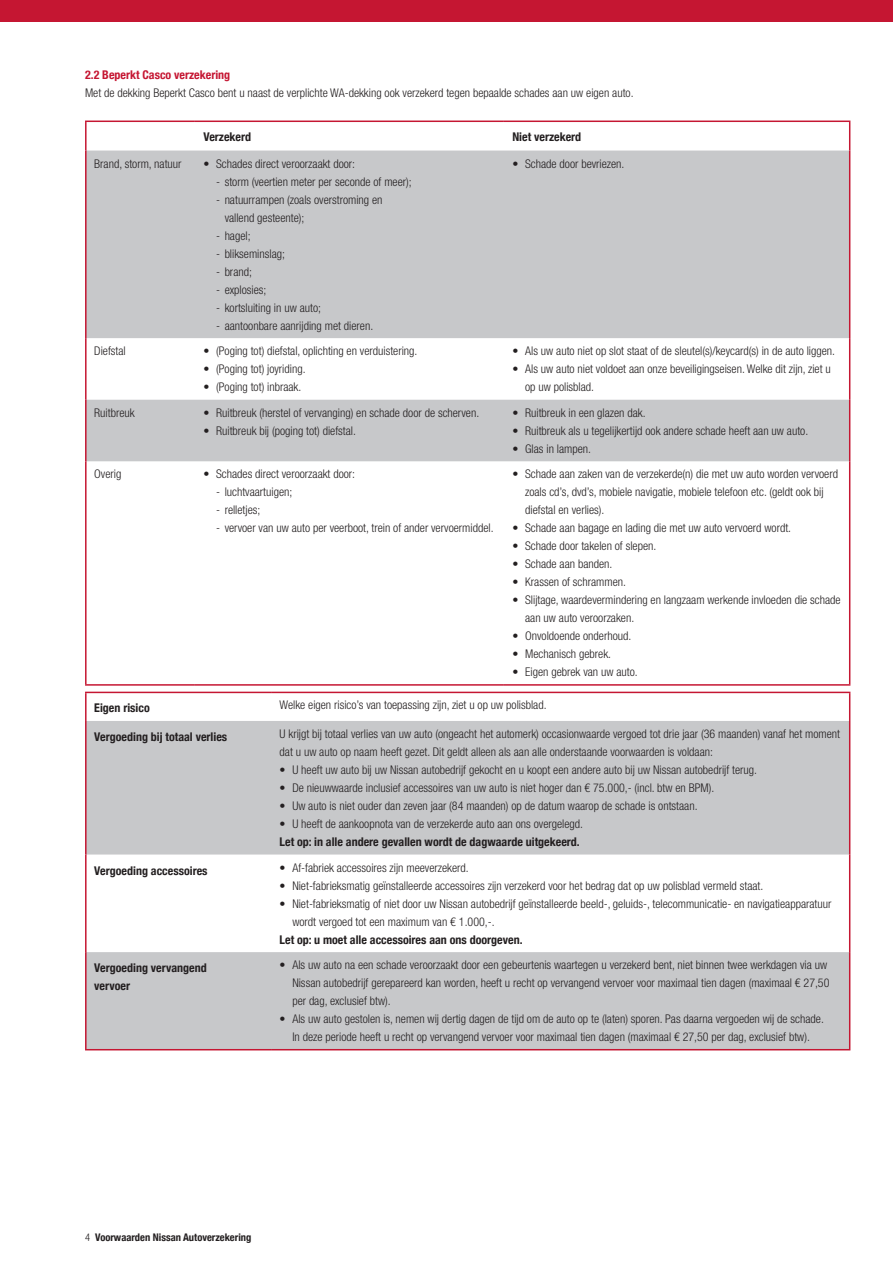
<style>
.page{position:relative;width:893px;height:1263px;background:#fff}
.page>*{position:absolute;margin:0;border:0;box-sizing:border-box;transform-origin:0 0}
.t1{font:300 condensed 12px/18px "Helvetica Neue LT Std";color:#231f20}
.t2{font:700 condensed 12px/18px "Helvetica Neue";color:#231f20}
.t3{font:700 condensed 12px "Helvetica Neue";color:#c51632}
.t4{font:700 condensed 10.5px "Helvetica Neue";color:#231f20}
.s1{font-family:"Helvetica Neue LT Std";font-weight:300}
</style>
<div class="page">
<div style="left:0;top:0;width:893px;height:21px;background:#c51632"></div>
<svg style="left:87px;top:151px;width:762px;height:310px;fill:#c7c8ca"></svg>
<hr style="left:85px;top:122px;width:2px;height:29px;background:#c51632">
<hr style="left:85px;top:121px;width:110px;height:1px;background:#c51632">
<hr style="left:195px;top:121px;width:309px;height:1px;background:#c51632">
<hr style="left:504px;top:121px;width:346px;height:1px;background:#c51632">
<svg style="left:849px;top:122px;width:1px;height:29px"></svg>
<hr style="left:85px;top:151px;width:2px;height:187px;background:#c51632">
<hr style="left:849px;top:151px;width:1px;height:187px;background:#c51632">
<hr style="left:85px;top:338px;width:2px;height:62px;background:#c51632">
<hr style="left:849px;top:338px;width:1px;height:62px;background:#c51632">
<hr style="left:85px;top:400px;width:2px;height:61px;background:#c51632">
<hr style="left:849px;top:400px;width:1px;height:61px;background:#c51632">
<hr style="left:85px;top:461px;width:2px;height:223px;background:#c51632">
<hr style="left:85px;top:684px;width:110px;height:2px;background:#c51632">
<hr style="left:195px;top:684px;width:309px;height:2px;background:#c51632">
<hr style="left:849px;top:461px;width:1px;height:223px;background:#c51632">
<hr style="left:504px;top:684px;width:346px;height:2px;background:#c51632">
<svg style="left:87px;top:721px;width:762px;height:328px;fill:#c7c8ca"></svg>
<hr style="left:85px;top:693px;width:2px;height:28px;background:#c51632">
<hr style="left:85px;top:692px;width:186px;height:1px;background:#c51632">
<hr style="left:271px;top:692px;width:579px;height:1px;background:#c51632">
<svg style="left:849px;top:693px;width:1px;height:28px"></svg>
<hr style="left:85px;top:721px;width:2px;height:133px;background:#c51632">
<hr style="left:849px;top:721px;width:1px;height:133px;background:#c51632">
<hr style="left:85px;top:854px;width:2px;height:98px;background:#c51632">
<hr style="left:849px;top:854px;width:1px;height:98px;background:#c51632">
<hr style="left:85px;top:952px;width:2px;height:97px;background:#c51632">
<hr style="left:85px;top:1049px;width:186px;height:1px;background:#c51632">
<hr style="left:849px;top:952px;width:1px;height:97px;background:#c51632">
<hr style="left:271px;top:1049px;width:579px;height:1px;background:#c51632">
<p class="t3" style="left:85px;top:67px;width:147px">2.2 Beperkt Casco verzekering</p>
<p class="t1" style="left:85px;top:83px;width:550px">Met de dekking Beperkt Casco bent u naast de verplichte WA-dekking ook verzekerd tegen bepaalde schades aan uw eigen auto.</p>
<p class="t2" style="left:203px;top:128px;width:49px">Verzekerd</p>
<p class="t2" style="left:512px;top:128px;width:70px">Niet verzekerd</p>
<p class="t1" style="left:94px;top:154px;width:89px">Brand, storm, natuur</p>
<p class="t1" style="left:203px;top:154px;width:153px">• Schades direct veroorzaakt door:</p>
<p class="t1" style="left:216px;top:172px;width:197px">- storm (veertien meter per seconde of meer);</p>
<p class="t1" style="left:225px;top:190px;width:159px;text-indent:-9px">- natuurrampen (zoals overstroming en vallend gesteente);</p>
<p class="t1" style="left:216px;top:226px;width:36px">- hagel;</p>
<p class="t1" style="left:216px;top:244px;width:70px">- blikseminslag;</p>
<p class="t1" style="left:216px;top:262px;width:37px">- brand;</p>
<p class="t1" style="left:216px;top:280px;width:52px">- explosies;</p>
<p class="t1" style="left:216px;top:298px;width:106px">- kortsluiting in uw auto;</p>
<p class="t1" style="left:216px;top:316px;width:159px">- aantoonbare aanrijding met dieren.</p>
<p class="t1" style="left:512px;top:154px;width:114px">• Schade door bevriezen.</p>
<p class="t1" style="left:94px;top:342px;width:33px">Diefstal</p>
<p class="t1" style="left:203px;top:342px;width:216px">• (Poging tot) diefstal, oplichting en verduistering.</p>
<p class="t1" style="left:203px;top:360px;width:104px">• (Poging tot) joyriding.</p>
<p class="t1" style="left:203px;top:378px;width:99px">• (Poging tot) inbraak.</p>
<p class="t1" style="left:94px;top:403px;width:42px">Ruitbreuk</p>
<p class="t1" style="left:203px;top:403px;width:277px">• Ruitbreuk (herstel of vervanging) en schade door de scherven.</p>
<p class="t1" style="left:203px;top:421px;width:154px">• Ruitbreuk bij (poging tot) diefstal.</p>
<p class="t1" style="left:94px;top:465px;width:29px">Overig</p>
<p class="t1" style="left:203px;top:465px;width:153px">• Schades direct veroorzaakt door:</p>
<p class="t1" style="left:216px;top:483px;width:78px">- luchtvaartuigen;</p>
<p class="t1" style="left:216px;top:501px;width:46px">- relletjes;</p>
<p class="t1" style="left:216px;top:519px;width:279px">- vervoer van uw auto per veerboot, trein of ander vervoermiddel.</p>
<p class="t1" style="left:512px;top:342px;width:324px">• Als uw auto niet op slot staat of de sleutel(s)/keycard(s) in de auto liggen.</p>
<p class="t1" style="left:525px;top:360px;width:307px;text-indent:-13px">• Als uw auto niet voldoet aan onze beveiligingseisen. Welke dit zijn, ziet u op uw polisblad.</p>
<p class="t1" style="left:512px;top:403px;width:135px">• Ruitbreuk in een glazen dak.</p>
<p class="t1" style="left:512px;top:421px;width:297px">• Ruitbreuk als u tegelijkertijd ook andere schade heeft aan uw auto.</p>
<p class="t1" style="left:512px;top:439px;width:80px">• Glas in lampen.</p>
<p class="t1" style="left:525px;top:465px;width:314px;text-indent:-13px">• Schade aan zaken van de verzekerde(n) die met uw auto worden vervoerd zoals cd’s, dvd’s, mobiele navigatie, mobiele telefoon etc. (geldt ook bij diefstal en verlies).</p>
<p class="t1" style="left:512px;top:519px;width:280px">• Schade aan bagage en lading die met uw auto vervoerd wordt.</p>
<p class="t1" style="left:512px;top:537px;width:145px">• Schade door takelen of slepen.</p>
<p class="t1" style="left:512px;top:555px;width:102px">• Schade aan banden.</p>
<p class="t1" style="left:512px;top:573px;width:115px">• Krassen of schrammen.</p>
<p class="t1" style="left:525px;top:591px;width:317px;text-indent:-13px">• Slijtage, waardevermindering en langzaam werkende invloeden die schade aan uw auto veroorzaken.</p>
<p class="t1" style="left:512px;top:627px;width:120px">• Onvoldoende onderhoud.</p>
<p class="t1" style="left:512px;top:645px;width:100px">• Mechanisch gebrek.</p>
<p class="t1" style="left:512px;top:663px;width:127px">• Eigen gebrek van uw auto.</p>
<p class="t2" style="left:94px;top:699px;width:57px">Eigen risico</p>
<p class="t1" style="left:280px;top:696px;width:269px">Welke eigen risico’s van toepassing zijn, ziet u op uw polisblad.</p>
<p class="t2" style="left:94px;top:727px;width:134px">Vergoeding bij totaal verlies</p>
<p class="t1" style="left:280px;top:725px;width:562px">U krijgt bij totaal verlies van uw auto (ongeacht het automerk) occasionwaarde vergoed tot drie jaar (36 maanden) vanaf het moment dat u uw auto op naam heeft gezet. Dit geldt alleen als aan alle onderstaande voorwaarden is voldaan:</p>
<p class="t1" style="left:280px;top:761px;width:479px">• U heeft uw auto bij uw Nissan autobedrijf gekocht en u koopt een andere auto bij uw Nissan autobedrijf terug.</p>
<p class="t1" style="left:280px;top:779px;width:436px">• De nieuwwaarde inclusief accessoires van uw auto is niet hoger dan € 75.000,- (incl. btw en BPM).</p>
<p class="t1" style="left:280px;top:797px;width:419px">• Uw auto is niet ouder dan zeven jaar (84 maanden) op de datum waarop de schade is ontstaan.</p>
<p class="t1" style="left:280px;top:815px;width:305px">• U heeft de aankoopnota van de verzekerde auto aan ons overgelegd.</p>
<p class="t2" style="left:280px;top:832px;width:302px">Let op: in alle andere gevallen wordt de dagwaarde uitgekeerd.</p>
<p class="t2" style="left:94px;top:861px;width:115px">Vergoeding accessoires</p>
<p class="t1" style="left:280px;top:858px;width:191px">• Af-fabriek accessoires zijn meeverzekerd.</p>
<p class="t1" style="left:280px;top:876px;width:485px">• Niet-fabrieksmatig geïnstalleerde accessoires zijn verzekerd voor het bedrag dat op uw polisblad vermeld staat.</p>
<p class="t1" style="left:292px;top:894px;width:541px;text-indent:-13px">• Niet-fabrieksmatig of niet door uw Nissan autobedrijf geïnstalleerde beeld-, geluids-, telecommunicatie- en navigatieapparatuur wordt vergoed tot een maximum van € 1.000,-.</p>
<p class="t2" style="left:280px;top:930px;width:245px">Let op: u moet alle accessoires aan ons doorgeven.</p>
<p class="t2" style="left:94px;top:959px;width:114px">Vergoeding vervangend vervoer</p>
<p class="t1" style="left:292px;top:956px;width:539px;text-indent:-13px">• Als uw auto na een schade veroorzaakt door een gebeurtenis waartegen u verzekerd bent, niet binnen twee werkdagen via uw<br>Nissan autobedrijf gerepareerd kan worden, heeft u recht op vervangend vervoer voor maximaal tien dagen (maximaal € 27,50 per dag, exclusief btw).</p>
<p class="t1" style="left:280px;top:1010px;width:546px;text-align:center">• Als uw auto gestolen is, nemen wij dertig dagen de tijd om de auto op te (laten) sporen. Pas daarna vergoeden wij de schade.<br>In deze periode heeft u recht op vervangend vervoer voor maximaal tien dagen (maximaal € 27,50 per dag, exclusief btw).</p>
<p class="t4" style="left:85px;top:1231px;width:168px"><span class="s1">4</span> Voorwaarden Nissan Autoverzekering</p>
</div>
